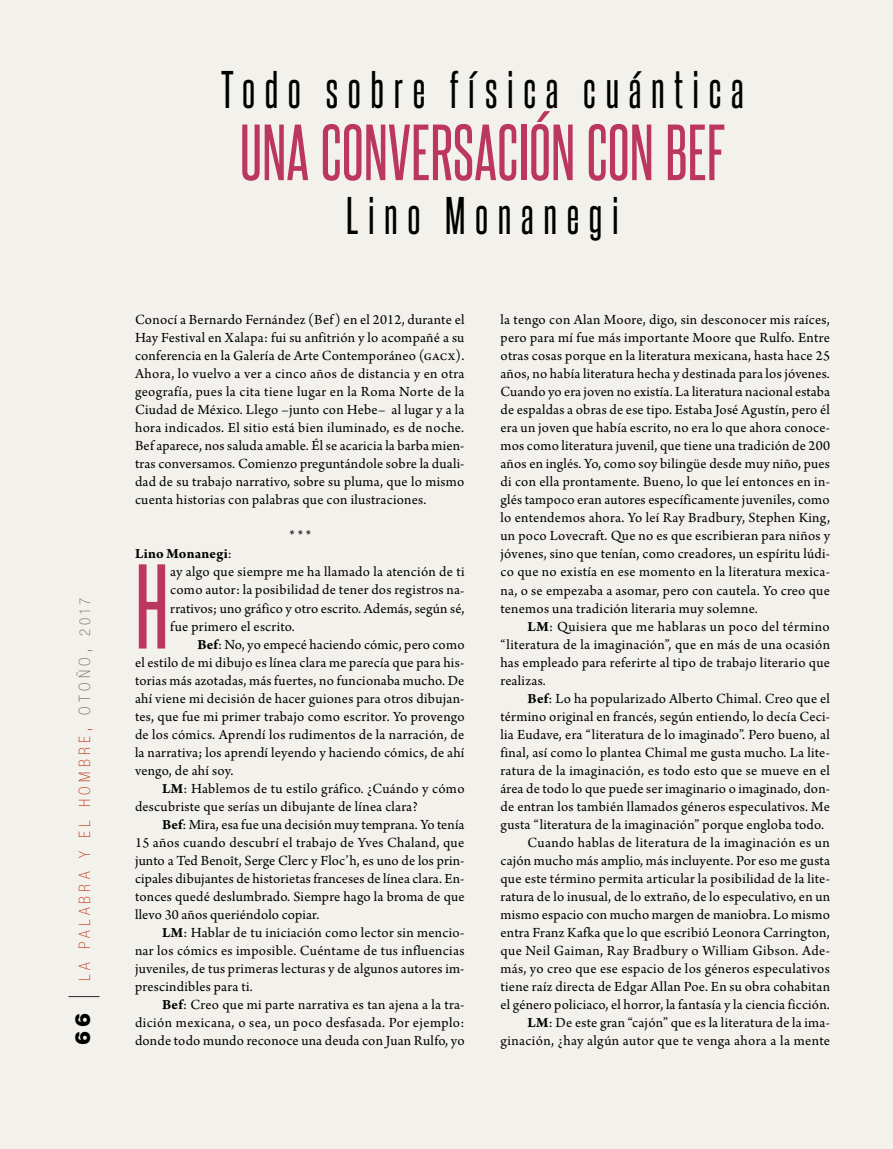
<style>
.page{position:relative;width:893px;height:1149px;background:#fff}
.page>*{position:absolute;margin:0;border:0;box-sizing:border-box;transform-origin:0 0}
.t1{font:102.15px "Steelfish Rg";color:#bb375f}
.t2{font:67.5px "Steelfish Rg";letter-spacing:.005em;color:#bb375f}
.t3{font:45px "Steelfish Rg";letter-spacing:.215em;color:#000}
.t4{font:900 21px "Helvetica Neue LT Std";color:#000}
.t5{font:100 condensed 15.75px "Helvetica Neue LT Std";letter-spacing:.265em;color:#be3e1e}
.t6{font:14.7px/18px "Arno Pro";letter-spacing:.02em;color:#000;text-align:justify}
.t7{font:700 14.7px "Arno Pro";letter-spacing:.015em;color:#000}
.t8{font:italic 14.7px "Arno Pro";color:#000}
.s1{font-size:21px}
.s2{color:#7d6a56}
.s3{font-size:21px;color:#7d6a56}
.s4{font-size:15px;color:#7d6a56}
.s5{font-weight:100;font-stretch:condensed;font-size:42px}
.s6{font-weight:400}
.s7{font-weight:700}
</style>
<div class="page">
<div style="left:0;top:0;width:893px;height:1148px;background:#f3f1ec"></div>
<p class="t5" style="left:76px;top:980px;width:384px;rotate:-90deg">la palabra y el hombre<span class="s1">,</span> <span class="s2">otoño</span><span class="s3">,</span> <span class="s4">2017</span></p>
<p class="t4" style="left:70px;top:1044px;width:52px;rotate:-90deg">66 <span class="s5">|</span></p>
<p class="t3" style="left:221px;top:62px;width:524px">Todo sobre física cuántica</p>
<p class="t2" style="left:240px;top:111px;width:487px">UNA CONVERSACIÓN CON BEF</p>
<p class="t3" style="left:346px;top:188px;width:274px">Lino Monanegi</p>
<p class="t6" style="left:135px;top:311px;width:331px">Conocí a Bernardo Fernández (Bef) en el 2012, durante el Hay Festival en Xalapa: fui su anfitrión y lo acompañé a su conferencia en la Galería de Arte Contemporáneo (gacx).<br>Ahora, lo vuelvo a ver a cinco años de distancia y en otra geografía, pues la cita tiene lugar en la Roma Norte de la Ciudad de México. Llego –junto con Hebe– al lugar y a la hora indicados. El sitio está bien iluminado, es de noche.<br>Bef aparece, nos saluda amable. Él se acaricia la barba mien&shy;tras conversamos. Comienzo preguntándole sobre la duali&shy;dad de su trabajo narrativo, sobre su pluma, que lo mismo cuenta historias con palabras que con ilustraciones.</p>
<p class="t8" style="left:289px;top:527px;width:23px">* * *</p>
<p class="t7" style="left:135px;top:545px;width:98px">Lino Monanegi<span class="s6">:</span></p>
<p class="t1" style="left:135px;top:544px;width:35px">H</p>
<p class="t6" style="left:170px;top:563px;width:296px">ay algo que siempre me ha llamado la atención de ti</p>
<p class="t6" style="left:170px;top:581px;width:296px">como autor: la posibilidad de tener dos registros na-</p>
<p class="t6" style="left:170px;top:599px;width:296px">rrativos; uno gráfico y otro escrito. Además, según sé,</p>
<p class="t6" style="left:170px;top:617px;width:126px">fue primero el escrito.</p>
<p class="t6" style="left:197px;top:635px;width:269px"><span class="s7">Bef</span>: No, yo empecé haciendo cómic, pero como</p>
<p class="t6" style="left:135px;top:653px;width:331px">el estilo de mi dibujo es línea clara me parecía que para his-</p>
<p class="t6" style="left:135px;top:671px;width:331px">torias más azotadas, más fuertes, no funcionaba mucho. De</p>
<p class="t6" style="left:135px;top:689px;width:331px">ahí viene mi decisión de hacer guiones para otros dibujan-</p>
<p class="t6" style="left:135px;top:707px;width:331px">tes, que fue mi primer trabajo como escritor. Yo provengo</p>
<p class="t6" style="left:135px;top:725px;width:331px">de los cómics. Aprendí los rudimentos de la narración, de</p>
<p class="t6" style="left:135px;top:743px;width:331px">la narrativa; los aprendí leyendo y haciendo cómics, de ahí</p>
<p class="t6" style="left:135px;top:761px;width:100px">vengo, de ahí soy.</p>
<p class="t6" style="left:162px;top:779px;width:304px"><span class="s7">LM</span>: Hablemos de tu estilo gráfico. ¿Cuándo y cómo</p>
<p class="t6" style="left:135px;top:797px;width:284px">descubriste que serías un dibujante de línea clara?</p>
<p class="t6" style="left:162px;top:815px;width:304px"><span class="s7">Bef</span>: Mira, esa fue una decisión muy temprana. Yo tenía</p>
<p class="t6" style="left:135px;top:833px;width:331px">15 años cuando descubrí el trabajo de Yves Chaland, que</p>
<p class="t6" style="left:135px;top:851px;width:331px">junto a Ted Benoît, Serge Clerc y Floc’h, es uno de los prin-</p>
<p class="t6" style="left:135px;top:869px;width:331px">cipales dibujantes de historietas franceses de línea clara. En-</p>
<p class="t6" style="left:135px;top:887px;width:331px">tonces quedé deslumbrado. Siempre hago la broma de que</p>
<p class="t6" style="left:135px;top:905px;width:186px">llevo 30 años queriéndolo copiar.</p>
<p class="t6" style="left:162px;top:923px;width:304px"><span class="s7">LM</span>: Hablar de tu iniciación como lector sin mencio-</p>
<p class="t6" style="left:135px;top:941px;width:331px">nar los cómics es imposible. Cuéntame de tus influencias</p>
<p class="t6" style="left:135px;top:959px;width:331px">juveniles, de tus primeras lecturas y de algunos autores im-</p>
<p class="t6" style="left:135px;top:977px;width:119px">prescindibles para ti.</p>
<p class="t6" style="left:162px;top:995px;width:304px"><span class="s7">Bef</span>: Creo que mi parte narrativa es tan ajena a la tra-</p>
<p class="t6" style="left:135px;top:1013px;width:331px">dición mexicana, o sea, un poco desfasada. Por ejemplo:</p>
<p class="t6" style="left:135px;top:1031px;width:331px">donde todo mundo reconoce una deuda con Juan Rulfo, yo</p>
<p class="t6" style="left:500px;top:311px;width:331px">la tengo con Alan Moore, digo, sin desconocer mis raíces,</p>
<p class="t6" style="left:500px;top:329px;width:331px">pero para mí fue más importante Moore que Rulfo. Entre</p>
<p class="t6" style="left:500px;top:347px;width:331px">otras cosas porque en la literatura mexicana, hasta hace 25</p>
<p class="t6" style="left:500px;top:365px;width:331px">años, no había literatura hecha y destinada para los jóvenes.</p>
<p class="t6" style="left:500px;top:383px;width:331px">Cuando yo era joven no existía. La literatura nacional estaba</p>
<p class="t6" style="left:500px;top:401px;width:331px">de espaldas a obras de ese tipo. Estaba José Agustín, pero él</p>
<p class="t6" style="left:500px;top:419px;width:331px">era un joven que había escrito, no era lo que ahora conoce-</p>
<p class="t6" style="left:500px;top:437px;width:331px">mos como literatura juvenil, que tiene una tradición de 200</p>
<p class="t6" style="left:500px;top:455px;width:331px">años en inglés. Yo, como soy bilingüe desde muy niño, pues</p>
<p class="t6" style="left:500px;top:473px;width:331px">di con ella prontamente. Bueno, lo que leí entonces en in-</p>
<p class="t6" style="left:500px;top:491px;width:331px">glés tampoco eran autores específicamente juveniles, como</p>
<p class="t6" style="left:500px;top:509px;width:331px">lo entendemos ahora. Yo leí Ray Bradbury, Stephen King,</p>
<p class="t6" style="left:500px;top:527px;width:331px">un poco Lovecraft. Que no es que escribieran para niños y</p>
<p class="t6" style="left:500px;top:545px;width:331px">jóvenes, sino que tenían, como creadores, un espíritu lúdi-</p>
<p class="t6" style="left:500px;top:563px;width:331px">co que no existía en ese momento en la literatura mexica-</p>
<p class="t6" style="left:500px;top:581px;width:331px">na, o se empezaba a asomar, pero con cautela. Yo creo que</p>
<p class="t6" style="left:500px;top:599px;width:259px">tenemos una tradición literaria muy solemne.</p>
<p class="t6" style="left:527px;top:617px;width:304px"><span class="s7">LM</span>: Quisiera que me hablaras un poco del término</p>
<p class="t6" style="left:500px;top:635px;width:331px">“literatura de la imaginación”, que en más de una ocasión</p>
<p class="t6" style="left:500px;top:653px;width:331px">has empleado para referirte al tipo de trabajo literario que</p>
<p class="t6" style="left:500px;top:671px;width:47px">realizas.</p>
<p class="t6" style="left:527px;top:689px;width:304px"><span class="s7">Bef</span>: Lo ha popularizado Alberto Chimal. Creo que el</p>
<p class="t6" style="left:500px;top:707px;width:331px">término original en francés, según entiendo, lo decía Ceci-</p>
<p class="t6" style="left:500px;top:725px;width:331px">lia Eudave, era “literatura de lo imaginado”. Pero bueno, al</p>
<p class="t6" style="left:500px;top:743px;width:331px">final, así como lo plantea Chimal me gusta mucho. La lite-</p>
<p class="t6" style="left:500px;top:761px;width:331px">ratura de la imaginación, es todo esto que se mueve en el</p>
<p class="t6" style="left:500px;top:779px;width:331px">área de todo lo que puede ser imaginario o imaginado, don-</p>
<p class="t6" style="left:500px;top:797px;width:331px">de entran los también llamados géneros especulativos. Me</p>
<p class="t6" style="left:500px;top:815px;width:325px">gusta “literatura de la imaginación” porque engloba todo.</p>
<p class="t6" style="left:527px;top:833px;width:304px">Cuando hablas de literatura de la imaginación es un</p>
<p class="t6" style="left:500px;top:851px;width:331px">cajón mucho más amplio, más incluyente. Por eso me gusta</p>
<p class="t6" style="left:500px;top:869px;width:331px">que este término permita articular la posibilidad de la lite-</p>
<p class="t6" style="left:500px;top:887px;width:331px">ratura de lo inusual, de lo extraño, de lo especulativo, en un</p>
<p class="t6" style="left:500px;top:905px;width:331px">mismo espacio con mucho margen de maniobra. Lo mismo</p>
<p class="t6" style="left:500px;top:923px;width:331px">entra Franz Kafka que lo que escribió Leonora Carrington,</p>
<p class="t6" style="left:500px;top:941px;width:331px">que Neil Gaiman, Ray Bradbury o William Gibson. Ade-</p>
<p class="t6" style="left:500px;top:959px;width:331px">más, yo creo que ese espacio de los géneros especulativos</p>
<p class="t6" style="left:500px;top:977px;width:331px">tiene raíz directa de Edgar Allan Poe. En su obra cohabitan</p>
<p class="t6" style="left:500px;top:995px;width:331px">el género policiaco, el horror, la fantasía y la ciencia ficción.</p>
<p class="t6" style="left:527px;top:1013px;width:304px"><span class="s7">LM</span>: De este gran “cajón” que es la literatura de la ima-</p>
<p class="t6" style="left:500px;top:1031px;width:331px">ginación, ¿hay algún autor que te venga ahora a la mente</p>
</div>
